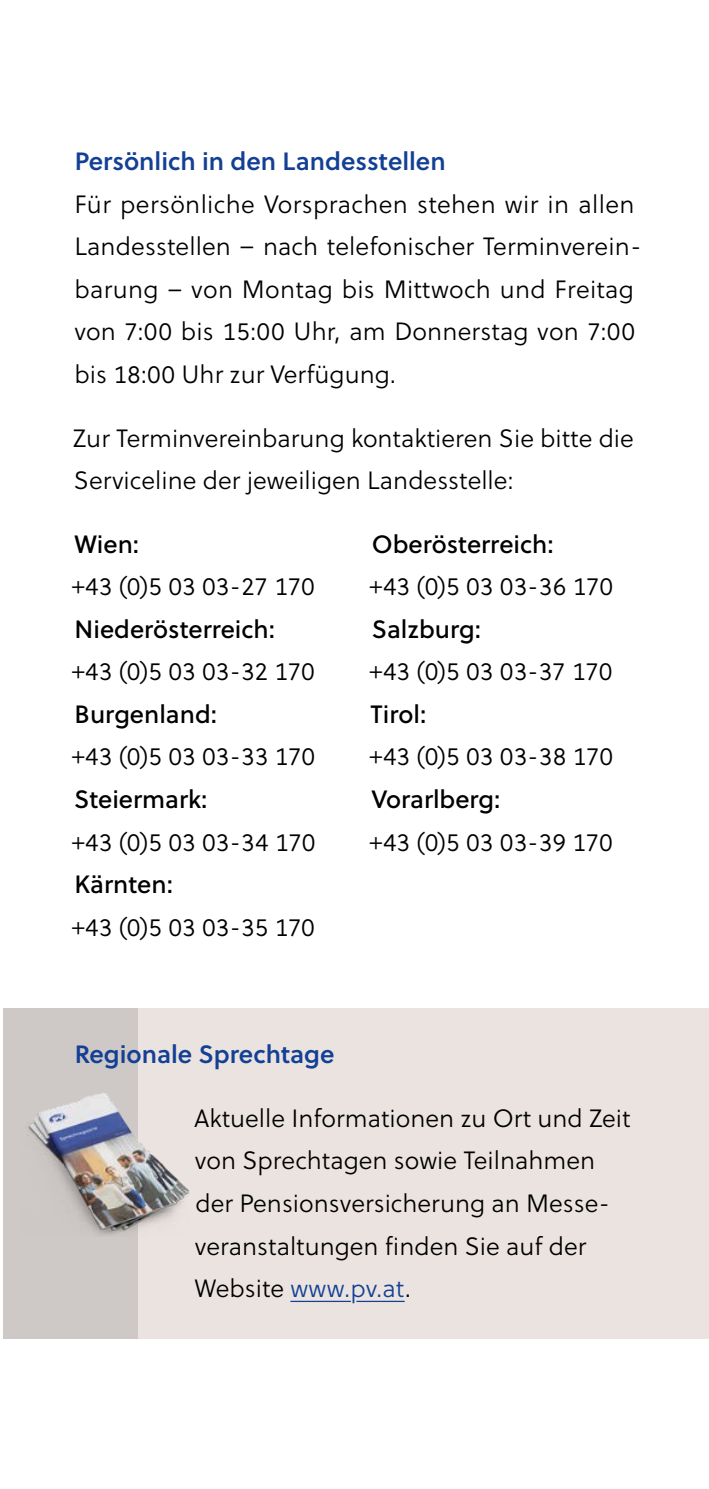
<style>
.page{position:relative;width:709px;height:1489px;background:#fff}
.page>*{position:absolute;margin:0;border:0;box-sizing:border-box;transform-origin:0 0}
.t1{font:300 25px/42.5px "Soleil";color:#000}
.t2{font:25px "Soleil";color:#000}
.t3{font:600 25px "Soleil";color:#134094}
.s1{color:#ebe4e0}
</style>
<div class="page">
<svg style="left:4px;top:1008px;width:705px;height:64px;background:#e5dddb"></svg>
<div style="left:4px;top:1072px;width:705px;height:266px;background:linear-gradient(to right,#d8d1cf,#f3eae7)"></div>
<hr style="left:290px;top:1300px;width:115px;height:1px;background:#134094">
<img style="left:23px;top:1089px;width:170px;height:147px">
<p class="t3" style="left:75px;top:145px;width:372px">Persönlich in den Landesstellen</p>
<p class="t1" style="left:74px;top:184px;width:569px">Für persönliche Vorsprachen stehen wir in allen Landesstellen – nach telefonischer Terminverein&shy;barung – von Montag bis Mittwoch und Freitag von 7:00 bis 15:00 Uhr, am Donnerstag von 7:00 bis 18:00 Uhr zur Verfügung.</p>
<p class="t1" style="left:73px;top:417px;width:562px">Zur Terminvereinbarung kontaktieren Sie bitte die<br>Serviceline der jeweiligen Landesstelle:</p>
<p class="t2" style="left:74px;top:528px;width:66px">Wien:</p>
<p class="t1" style="left:71px;top:566px;width:245px">+43 (0)5 03 03-27 170</p>
<p class="t2" style="left:75px;top:613px;width:202px">Niederösterreich:</p>
<p class="t1" style="left:71px;top:651px;width:245px">+43 (0)5 03 03-32 170</p>
<p class="t2" style="left:75px;top:698px;width:144px">Burgenland:</p>
<p class="t1" style="left:71px;top:736px;width:245px">+43 (0)5 03 03-33 170</p>
<p class="t2" style="left:74px;top:783px;width:135px">Steiermark:</p>
<p class="t1" style="left:71px;top:821px;width:246px">+43 (0)5 03 03-34 170</p>
<p class="t2" style="left:75px;top:868px;width:100px">Kärnten:</p>
<p class="t1" style="left:71px;top:906px;width:245px">+43 (0)5 03 03-35 170</p>
<p class="t2" style="left:372px;top:528px;width:183px">Oberösterreich:</p>
<p class="t1" style="left:369px;top:566px;width:245px">+43 (0)5 03 03-36 170</p>
<p class="t2" style="left:372px;top:613px;width:111px">Salzburg:</p>
<p class="t1" style="left:369px;top:651px;width:245px">+43 (0)5 03 03-37 170</p>
<p class="t2" style="left:370px;top:698px;width:57px">Tirol:</p>
<p class="t1" style="left:369px;top:736px;width:245px">+43 (0)5 03 03-38 170</p>
<p class="t2" style="left:371px;top:783px;width:130px">Vorarlberg:</p>
<p class="t1" style="left:369px;top:821px;width:245px">+43 (0)5 03 03-39 170</p>
<p class="t3" style="left:75px;top:1038px;width:261px">Regionale Sprechtage</p>
<p class="t1" style="left:194px;top:1097px;width:438px">Aktuelle Informationen zu Ort und Zeit von Sprechtagen sowie Teilnahmen der Pensionsversicherung an Messe&shy;veranstaltungen finden Sie auf der Website <span class="s1">www.pv.at</span>.</p>
</div>
